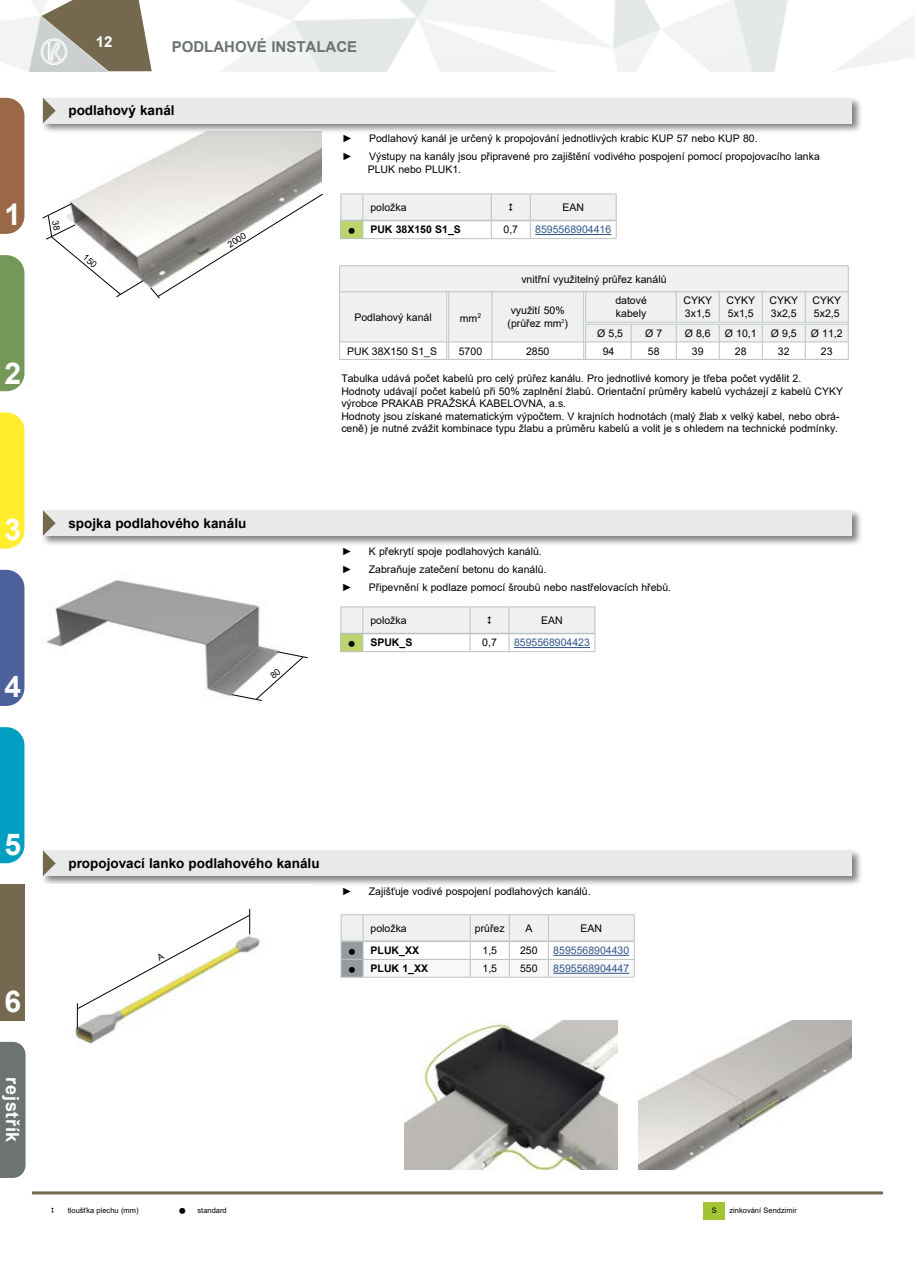
<style>
.page{position:relative;width:915px;height:1263px;background:#fff}
.page>*{position:absolute;margin:0;border:0;box-sizing:border-box;transform-origin:0 0}
.t1{font:700 30px "Arial";color:#fff}
.t2{font:700 18px "Arial";letter-spacing:.04em;color:#fff}
.t3{font:700 15px "Arial";color:#6d7373}
.t4{font:700 15px "Arial";color:#fff}
.t5{font:700 13.5px "Arial";color:#000}
.t6{font:10.5px/12.6px "Arial";color:#000}
.t7{font:10.5px "Arial";color:#31558a}
.t8{font:700 10.5px "Arial";color:#000}
.t9{font:9px "Arial";color:#000}
.t10{font:7.5px "Arial";color:#000}
</style>
<div class="page">
<svg style="left:0;top:0;width:915px;height:72px"></svg>
<hr style="left:32px;top:1191px;width:850px;height:3px;background:#74684f">
<div style="left:0;top:884px;width:24px;height:136px;background:#74684f"></div>
<img style="left:46px;top:580px;width:234px;height:117px">
<div style="left:703px;top:1202px;width:21px;height:17px;background:#a3c534"></div>
<hr style="left:339px;top:265px;width:108px;height:1px;background:#bcc1c2">
<hr style="left:447px;top:265px;width:45px;height:1px;background:#bcc1c2">
<hr style="left:492px;top:265px;width:92px;height:1px;background:#bcc1c2">
<hr style="left:584px;top:265px;width:47px;height:1px;background:#bcc1c2">
<hr style="left:631px;top:265px;width:45px;height:1px;background:#bcc1c2">
<hr style="left:676px;top:265px;width:43px;height:1px;background:#bcc1c2">
<hr style="left:719px;top:265px;width:43px;height:1px;background:#bcc1c2">
<hr style="left:762px;top:265px;width:43px;height:1px;background:#bcc1c2">
<hr style="left:805px;top:265px;width:43px;height:1px;background:#bcc1c2">
<hr style="left:339px;top:359px;width:108px;height:1px;background:#bcc1c2">
<hr style="left:447px;top:359px;width:45px;height:1px;background:#bcc1c2">
<hr style="left:492px;top:359px;width:92px;height:1px;background:#bcc1c2">
<hr style="left:584px;top:359px;width:47px;height:1px;background:#bcc1c2">
<hr style="left:631px;top:359px;width:45px;height:1px;background:#bcc1c2">
<hr style="left:676px;top:359px;width:43px;height:1px;background:#bcc1c2">
<hr style="left:719px;top:359px;width:43px;height:1px;background:#bcc1c2">
<hr style="left:762px;top:359px;width:43px;height:1px;background:#bcc1c2">
<hr style="left:805px;top:359px;width:43px;height:1px;background:#bcc1c2">
<svg style="left:339px;top:266px;width:509px;height:93px"></svg>
<div style="left:42px;top:848px;width:820px;height:39px;background:#000;opacity:.5"></div>
<div style="left:43px;top:850px;width:808px;height:26px;background:#e8eaea"></div>
<svg style="left:43px;top:850px;width:13px;height:26px"></svg>
<img style="left:43px;top:885px;width:267px;height:159px">
<img style="left:404px;top:1020px;width:213px;height:149px">
<img style="left:638px;top:1020px;width:213px;height:149px">
<img style="left:69px;top:134px;width:252px;height:164px">
<svg style="left:150px;top:193px;width:173px;height:106px"></svg>
<div style="left:42px;top:96px;width:820px;height:38px;background:#000;opacity:.5"></div>
<div style="left:43px;top:98px;width:808px;height:25px;background:#e8eaea"></div>
<svg style="left:43px;top:98px;width:13px;height:25px"></svg>
<div style="left:42px;top:508px;width:820px;height:38px;background:#000;opacity:.5"></div>
<div style="left:43px;top:510px;width:808px;height:26px;background:#e8eaea"></div>
<svg style="left:43px;top:510px;width:13px;height:26px"></svg>
<div style="left:0;top:255px;width:24px;height:136px;background:#74985a"></div>
<div style="left:0;top:98px;width:24px;height:136px;background:#9a6748"></div>
<div style="left:0;top:412px;width:24px;height:137px;background:#ffed2e"></div>
<div style="left:0;top:570px;width:24px;height:136px;background:#4c619c"></div>
<div style="left:0;top:727px;width:24px;height:136px;background:#009ec1"></div>
<div style="left:0;top:1042px;width:26px;height:136px;background:#6d7373"></div>
<svg style="left:340px;top:193px;width:276px;height:46px"></svg>
<svg style="left:340px;top:606px;width:255px;height:46px"></svg>
<svg style="left:340px;top:914px;width:294px;height:64px"></svg>
<svg style="left:231px;top:651px;width:77px;height:50px"></svg>
<svg style="left:42px;top:203px;width:102px;height:94px"></svg>
<svg style="left:77px;top:909px;width:173px;height:120px"></svg>
<h1 class="t1" style="left:5px;top:194px;width:18px">1</h1>
<h1 class="t1" style="left:5px;top:352px;width:18px">2</h1>
<h1 class="t1" style="left:5px;top:508px;width:18px">3</h1>
<h1 class="t1" style="left:5px;top:666px;width:18px">4</h1>
<h3 class="t4" style="left:96px;top:31px;width:18px">12</h3>
<h3 class="t3" style="left:172px;top:36px;width:187px">PODLAHOVÉ INSTALACE</h3>
<p class="t5" style="left:68px;top:101px;width:108px">podlahový kanál</p>
<p class="t9" style="left:225px;top:240px;width:22px;rotate:-32deg">2000</p>
<p class="t5" style="left:68px;top:514px;width:179px">spojka podlahového kanálu</p>
<p class="t6" style="left:342px;top:132px;width:12px">►</p>
<p class="t6" style="left:369px;top:132px;width:390px">Podlahový kanál je určený k propojování jednotlivých krabic KUP 57 nebo KUP 80.</p>
<p class="t6" style="left:342px;top:150px;width:12px">►</p>
<p class="t6" style="left:367px;top:150px;width:453px">Výstupy na kanály jsou připravené pro zajištění vodivého pospojení pomocí propojovacího lanka<br>PLUK nebo PLUK1.</p>
<p class="t6" style="left:370px;top:201px;width:38px">položka</p>
<p class="t6" style="left:562px;top:201px;width:23px">EAN</p>
<p class="t8" style="left:370px;top:222px;width:92px">PUK 38X150 S1_S</p>
<p class="t6" style="left:503px;top:223px;width:16px">0,7</p>
<p class="t7" style="left:535px;top:222px;width:77px">8595568904416</p>
<p class="t6" style="left:521px;top:272px;width:147px">vnitřní využitelný průřez kanálů</p>
<p class="t6" style="left:354px;top:311px;width:79px">Podlahový kanál</p>
<p class="t6" style="left:459px;top:312px;width:23px">mm<sup>2</sup></p>
<p class="t6" style="left:507px;top:304px;width:62px;text-align:center">využití 50% (průřez mm<sup>2</sup>)</p>
<p class="t6" style="left:615px;top:294px;width:33px">datové kabely</p>
<p class="t6" style="left:683px;top:294px;width:30px">CYKY<br>3x1,5</p>
<p class="t6" style="left:726px;top:294px;width:30px">CYKY<br>5x1,5</p>
<p class="t6" style="left:769px;top:294px;width:30px">CYKY<br>3x2,5</p>
<p class="t6" style="left:812px;top:294px;width:30px">CYKY<br>5x2,5</p>
<p class="t6" style="left:597px;top:327px;width:27px">Ø 5,5</p>
<p class="t6" style="left:644px;top:327px;width:19px">Ø 7</p>
<p class="t6" style="left:684px;top:327px;width:27px">Ø 8,6</p>
<p class="t6" style="left:724px;top:327px;width:33px">Ø 10,1</p>
<p class="t6" style="left:770px;top:327px;width:27px">Ø 9,5</p>
<p class="t6" style="left:810px;top:327px;width:33px">Ø 11,2</p>
<p class="t6" style="left:347px;top:344px;width:91px">PUK 38X150 S1_S</p>
<p class="t6" style="left:458px;top:344px;width:25px">5700</p>
<p class="t6" style="left:526px;top:344px;width:25px">2850</p>
<p class="t6" style="left:602px;top:344px;width:13px">94</p>
<p class="t6" style="left:647px;top:344px;width:13px">58</p>
<p class="t6" style="left:691px;top:344px;width:13px">39</p>
<p class="t6" style="left:734px;top:344px;width:13px">28</p>
<p class="t6" style="left:777px;top:344px;width:13px">32</p>
<p class="t6" style="left:820px;top:344px;width:13px">23</p>
<p class="t6" style="left:341px;top:372px;width:503px">Tabulka udává počet kabelů pro celý průřez kanálu. Pro jednotlivé komory je třeba počet vydělit 2.<br>Hodnoty udávají počet kabelů při 50% zaplnění žlabů. Orientační průměry kabelů vycházejí z kabelů CYKY výrobce PRAKAB PRAŽSKÁ KABELOVNA, a.s.<br>Hodnoty jsou získané matematickým výpočtem. V krajních hodnotách (malý žlab x velký kabel, nebo obrá&shy;ceně) je nutné zvážit kombinace typu žlabu a průměru kabelů a volit je s ohledem na technické podmínky.</p>
<p class="t6" style="left:342px;top:545px;width:12px">►</p>
<p class="t6" style="left:369px;top:545px;width:174px">K překrytí spoje podlahových kanálů.</p>
<p class="t6" style="left:342px;top:562px;width:12px">►</p>
<p class="t6" style="left:369px;top:563px;width:179px">Zabraňuje zatečení betonu do kanálů.</p>
<p class="t6" style="left:342px;top:580px;width:12px">►</p>
<p class="t6" style="left:369px;top:581px;width:304px">Připevnění k podlaze pomocí šroubů nebo nastřelovacích hřebů.</p>
<p class="t6" style="left:370px;top:614px;width:38px">položka</p>
<p class="t6" style="left:541px;top:614px;width:23px">EAN</p>
<p class="t8" style="left:370px;top:635px;width:44px">SPUK_S</p>
<p class="t6" style="left:482px;top:636px;width:16px">0,7</p>
<p class="t7" style="left:514px;top:635px;width:77px">8595568904423</p>
<h1 class="t1" style="left:5px;top:823px;width:18px">5</h1>
<h1 class="t1" style="left:5px;top:980px;width:18px">6</h1>
<h2 class="t2" style="left:25px;top:1077px;width:67px;rotate:90deg">rejstřík</h2>
<p class="t5" style="left:68px;top:854px;width:252px">propojovací lanko podlahového kanálu</p>
<p class="t6" style="left:342px;top:885px;width:12px">►</p>
<p class="t6" style="left:369px;top:885px;width:223px">Zajišťuje vodivé pospojení podlahových kanálů.</p>
<p class="t6" style="left:370px;top:922px;width:38px">položka</p>
<p class="t6" style="left:474px;top:922px;width:31px">průřez</p>
<p class="t6" style="left:525px;top:922px;width:9px">A</p>
<p class="t6" style="left:580px;top:922px;width:23px">EAN</p>
<p class="t8" style="left:370px;top:943px;width:50px">PLUK_XX</p>
<p class="t6" style="left:482px;top:944px;width:16px">1,5</p>
<p class="t6" style="left:520px;top:944px;width:19px">250</p>
<p class="t7" style="left:553px;top:943px;width:77px">8595568904430</p>
<p class="t8" style="left:370px;top:961px;width:59px">PLUK 1_XX</p>
<p class="t6" style="left:482px;top:962px;width:16px">1,5</p>
<p class="t6" style="left:520px;top:962px;width:19px">550</p>
<p class="t7" style="left:553px;top:961px;width:77px">8595568904447</p>
<p class="t10" style="left:68px;top:1205px;width:72px">tloušťka plechu (mm)</p>
<p class="t10" style="left:197px;top:1205px;width:31px">standard</p>
<p class="t10" style="left:711px;top:1205px;width:7px">S</p>
<p class="t10" style="left:729px;top:1205px;width:69px">zinkování Sendzimir</p>
</div>
